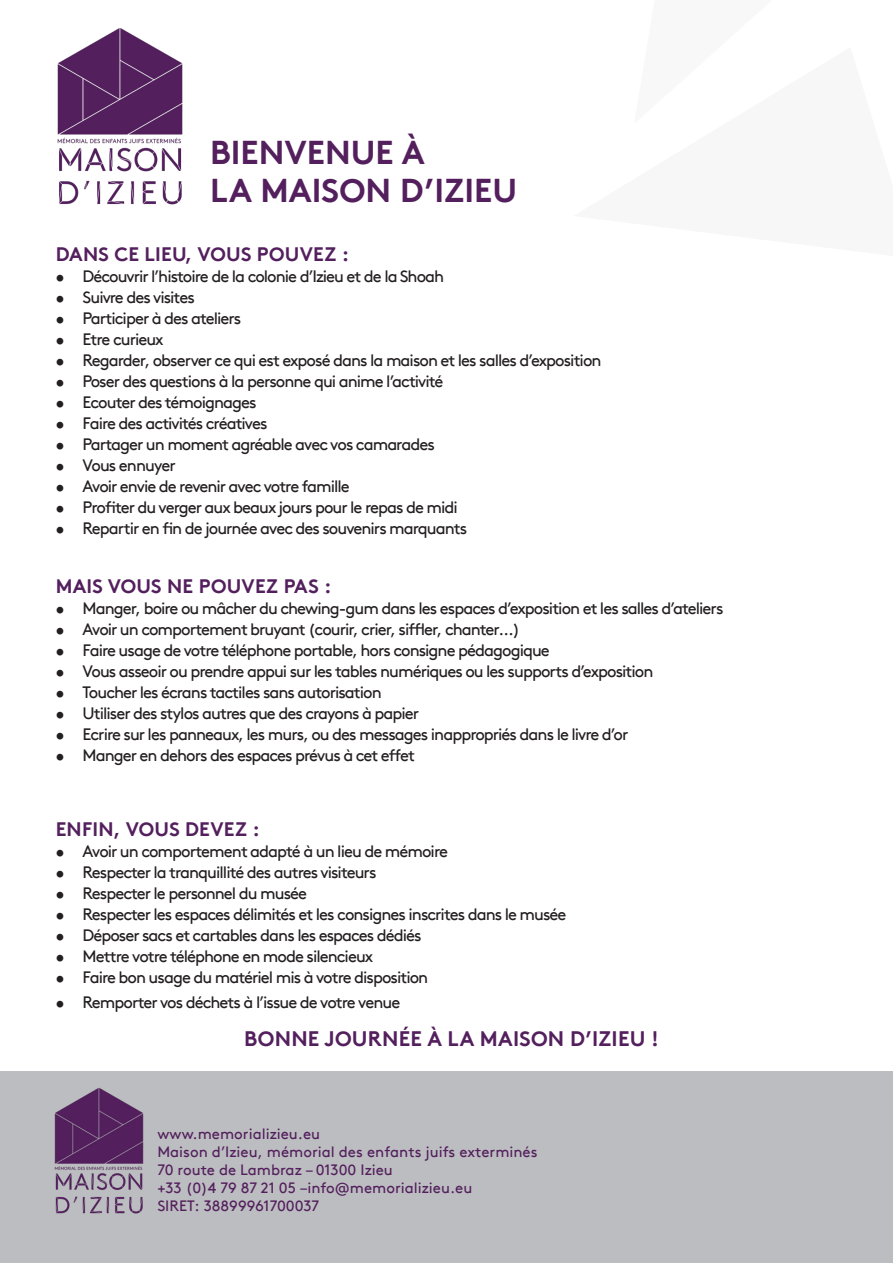
<style>
.page{position:relative;width:893px;height:1263px;background:#fff}
.page>*{position:absolute;margin:0;border:0;box-sizing:border-box;transform-origin:0 0}
.t1{font:700 33px "Brown TT";color:#531f5d}
.t2{font:700 21px "Brown TT";letter-spacing:.01em;color:#531f5d}
.t3{font:700 19.5px "Brown TT";letter-spacing:.01em;color:#531f5d}
.t4{font:16.5px "Brown TT";letter-spacing:-.06em;color:#231f20}
.t5{font:15px "Brown TT";color:#531f5d}
</style>
<div class="page">
<img style="left:57px;top:28px;width:126px;height:177px">
<div style="left:0;top:1071px;width:893px;height:192px;background:#bcbdc0"></div>
<img style="left:54px;top:1088px;width:90px;height:126px">
<p class="t1" style="left:210px;top:133px;width:216px">BIENVENUE À</p>
<p class="t1" style="left:210px;top:170px;width:308px">LA MAISON D’IZIEU</p>
<p class="t3" style="left:56px;top:243px;width:295px">DANS CE LIEU, VOUS POUVEZ :</p>
<p class="t4" style="left:56px;top:267px;width:390px">• Découvrir l’histoire de la colonie d’Izieu et de la Shoah</p>
<p class="t4" style="left:56px;top:288px;width:141px">• Suivre des visites</p>
<p class="t4" style="left:56px;top:309px;width:187px">• Participer à des ateliers</p>
<p class="t4" style="left:56px;top:330px;width:110px">• Etre curieux</p>
<p class="t4" style="left:56px;top:351px;width:547px">• Regarder, observer ce qui est exposé dans la maison et les salles d’exposition</p>
<p class="t4" style="left:56px;top:372px;width:389px">• Poser des questions à la personne qui anime l’activité</p>
<p class="t4" style="left:56px;top:393px;width:203px">• Ecouter des témoignages</p>
<p class="t4" style="left:56px;top:414px;width:214px">• Faire des activités créatives</p>
<p class="t4" style="left:56px;top:435px;width:381px">• Partager un moment agréable avec vos camarades</p>
<p class="t4" style="left:56px;top:456px;width:122px">• Vous ennuyer</p>
<p class="t4" style="left:56px;top:477px;width:296px">• Avoir envie de revenir avec votre famille</p>
<p class="t4" style="left:56px;top:498px;width:404px">• Profiter du verger aux beaux jours pour le repas de midi</p>
<p class="t4" style="left:56px;top:519px;width:413px">• Repartir en fin de journée avec des souvenirs marquants</p>
<p class="t3" style="left:56px;top:574px;width:277px">MAIS VOUS NE POUVEZ PAS :</p>
<p class="t4" style="left:56px;top:598px;width:669px">• Manger, boire ou mâcher du chewing-gum dans les espaces d’exposition et les salles d’ateliers</p>
<p class="t4" style="left:56px;top:619px;width:466px">• Avoir un comportement bruyant (courir, crier, siffler, chanter…)</p>
<p class="t4" style="left:56px;top:640px;width:496px">• Faire usage de votre téléphone portable, hors consigne pédagogique</p>
<p class="t4" style="left:56px;top:661px;width:599px">• Vous asseoir ou prendre appui sur les tables numériques ou les supports d’exposition</p>
<p class="t4" style="left:56px;top:682px;width:328px">• Toucher les écrans tactiles sans autorisation</p>
<p class="t4" style="left:56px;top:703px;width:365px">• Utiliser des stylos autres que des crayons à papier</p>
<p class="t4" style="left:56px;top:724px;width:574px">• Ecrire sur les panneaux, les murs, ou des messages inappropriés dans le livre d’or</p>
<p class="t4" style="left:56px;top:745px;width:361px">• Manger en dehors des espaces prévus à cet effet</p>
<p class="t3" style="left:56px;top:817px;width:206px">ENFIN, VOUS DEVEZ :</p>
<p class="t4" style="left:56px;top:841px;width:394px">• Avoir un comportement adapté à un lieu de mémoire</p>
<p class="t4" style="left:56px;top:862px;width:322px">• Respecter la tranquillité des autres visiteurs</p>
<p class="t4" style="left:56px;top:883px;width:253px">• Respecter le personnel du musée</p>
<p class="t4" style="left:56px;top:904px;width:512px">• Respecter les espaces délimités et les consignes inscrites dans le musée</p>
<p class="t4" style="left:56px;top:925px;width:368px">• Déposer sacs et cartables dans les espaces dédiés</p>
<p class="t4" style="left:56px;top:946px;width:319px">• Mettre votre téléphone en mode silencieux</p>
<p class="t4" style="left:56px;top:967px;width:374px">• Faire bon usage du matériel mis à votre disposition</p>
<p class="t4" style="left:56px;top:993px;width:346px">• Remporter vos déchets à l’issue de votre venue</p>
<p class="t2" style="left:244px;top:1026px;width:416px">BONNE JOURNÉE À LA MAISON D’IZIEU !</p>
<p class="t5" style="left:157px;top:1125px;width:164px">www.memorializieu.eu</p>
<p class="t5" style="left:157px;top:1143px;width:382px">Maison d’Izieu, mémorial des enfants juifs exterminés</p>
<p class="t5" style="left:157px;top:1161px;width:237px">70 route de Lambraz – 01300 Izieu</p>
<p class="t5" style="left:157px;top:1179px;width:317px">+33 (0)4 79 87 21 05 –info@memorializieu.eu</p>
<p class="t5" style="left:157px;top:1197px;width:163px">SIRET: 38899961700037</p>
</div>
